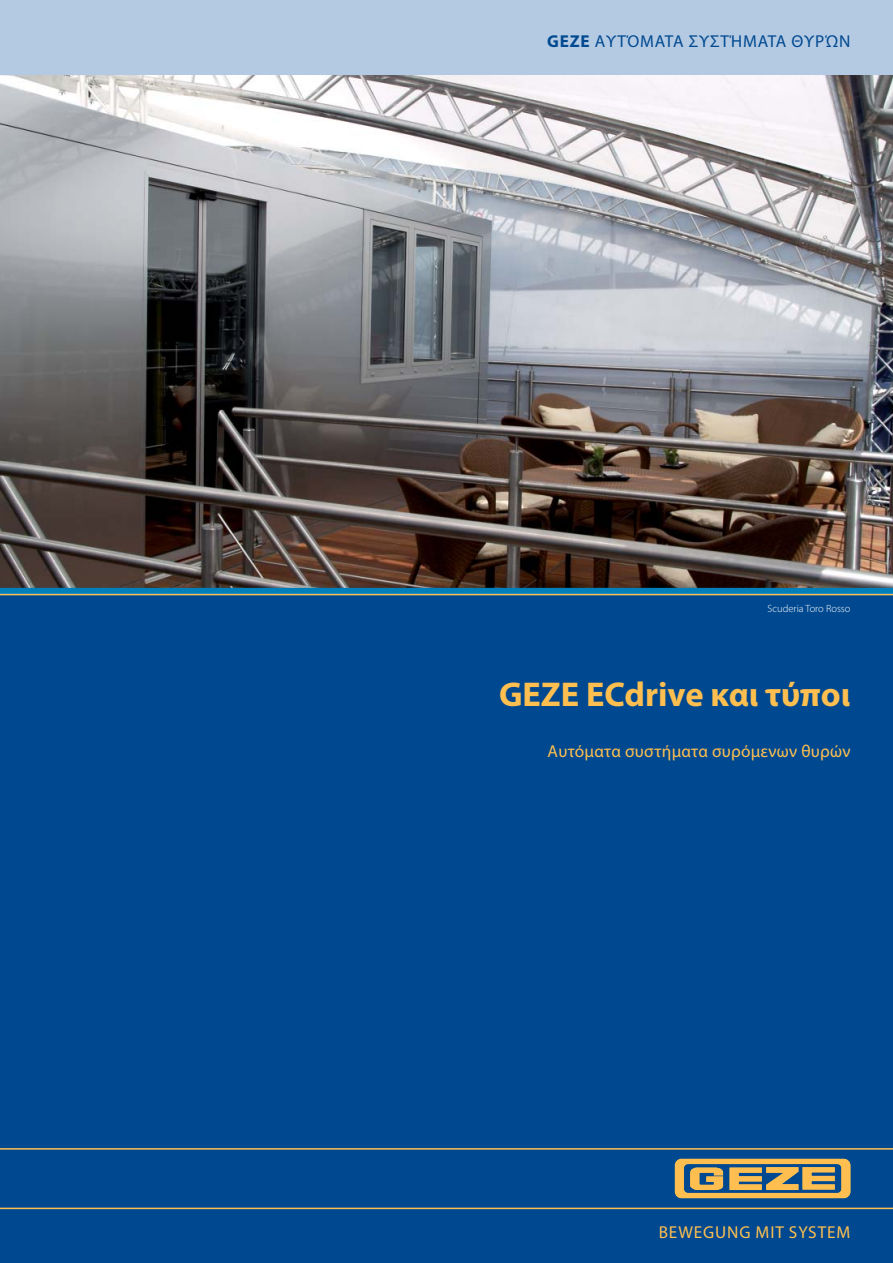
<style>
.page{position:relative;width:893px;height:1263px;background:#fff}
.page>*{position:absolute;margin:0;border:0;box-sizing:border-box;transform-origin:0 0}
.t1{font:700 34.5px "Myriad Pro";color:#febf50}
.t2{font:17.25px "Myriad Pro";letter-spacing:.015em;color:#febf50}
.t3{font:17.25px "Myriad Pro";letter-spacing:.05em;color:#004990}
.t4{font:17.25px "Myriad Pro";letter-spacing:.05em;color:#febf50}
.t5{font:300 10.5px "Myriad Pro";color:#fff}
.s1{font-weight:700}
</style>
<div class="page">
<img style="left:0;top:74px;width:893px;height:514px">
<div style="left:0;top:0;width:893px;height:74px;background:#b4cae3"></div>
<div style="left:0;top:595px;width:893px;height:668px;background:#004990"></div>
<svg style="left:674px;top:1159px;width:177px;height:39px"></svg>
<hr style="left:0;top:594px;width:893px;height:1px;background:#febf50">
<div style="left:0;top:588px;width:893px;height:6px;background:#007fba"></div>
<hr style="left:0;top:1148px;width:893px;height:2px;background:#febf50">
<hr style="left:0;top:1208px;width:893px;height:1px;background:#febf50">
<p class="t3" style="left:547px;top:35px;width:305px"><span class="s1">GEZE</span> ΑΥΤΌΜΑΤΑ ΣΥΣΤΉΜΑΤΑ ΘΥΡΏΝ</p>
<p class="t5" style="left:767px;top:604px;width:84px">Scuderia Toro Rosso</p>
<h1 class="t1" style="left:499px;top:682px;width:353px">GEZE ECdrive και τύποι</h1>
<p class="t2" style="left:547px;top:745px;width:304px">Αυτόματα συστήματα συρόμενων θυρών</p>
<p class="t4" style="left:659px;top:1225px;width:193px">BEWEGUNG MIT SYSTEM</p>
</div>
